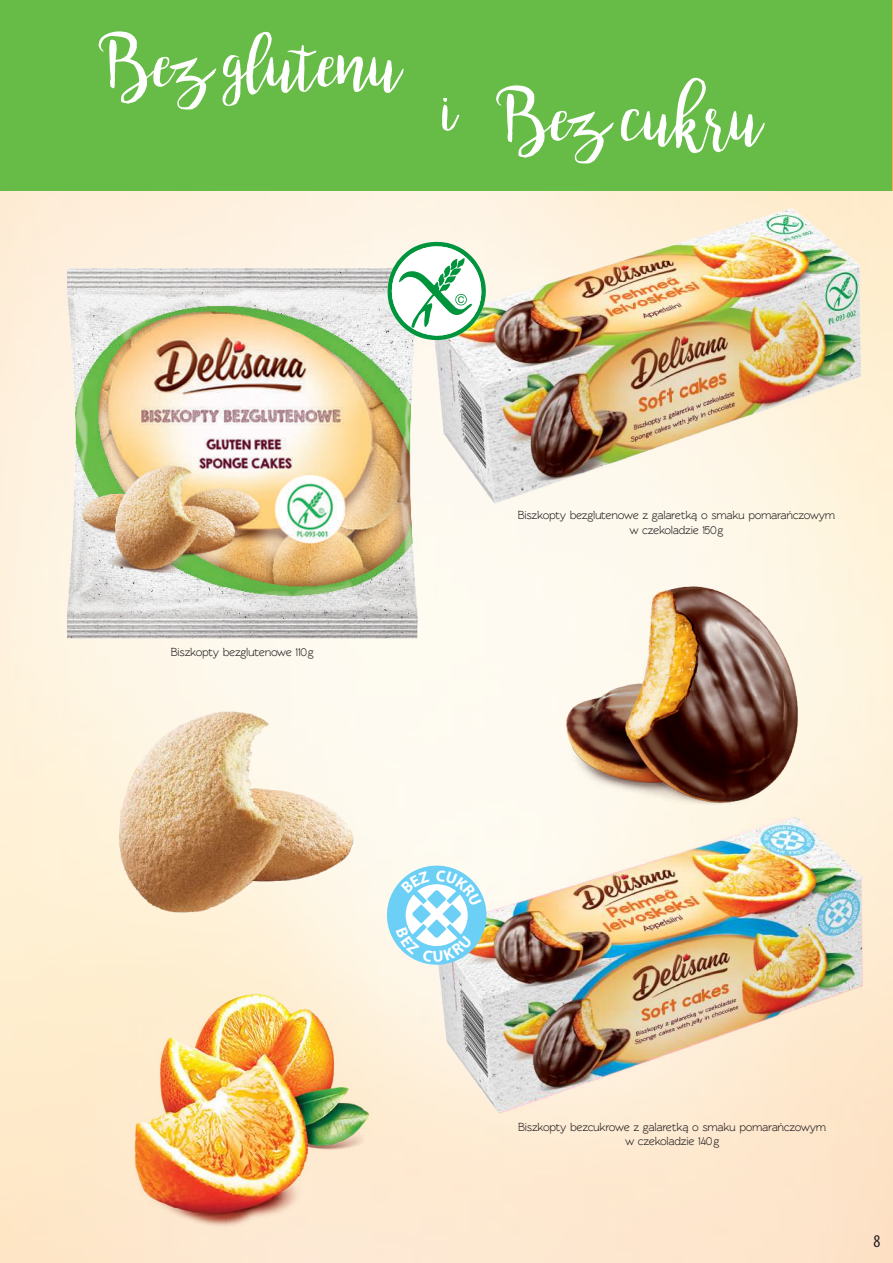
<style>
.page{position:relative;width:893px;height:1263px;background:#fff}
.page>*{position:absolute;margin:0;border:0;box-sizing:border-box;transform-origin:0 0}
.t1{font:67.5px "bromello";color:#fff}
.t2{font:condensed 18px "Myriad Pro";color:#231f20}
.t3{font:600 12px/14.4px "Rawengulk";letter-spacing:-.025em;color:#231f20;text-align:center}
</style>
<div class="page">
<img style="left:0;top:190px;width:893px;height:1073px">
<div style="left:0;top:0;width:893px;height:190px;background:#66bc47"></div>
<img style="left:62px;top:264px;width:363px;height:378px">
<img style="left:429px;top:208px;width:434px;height:302px">
<img style="left:431px;top:814px;width:431px;height:300px">
<img style="left:562px;top:577px;width:240px;height:227px">
<svg style="left:387px;top:240px;width:99px;height:100px"></svg>
<img style="left:111px;top:708px;width:245px;height:212px">
<img style="left:112px;top:990px;width:263px;height:243px">
<hr style="left:892px;top:0;width:1px;height:190px;background:#f9a75a">
<svg style="left:387px;top:865px;width:99px;height:100px"></svg>
<h1 class="t1" style="left:98px;top:24px;width:305px">Bez glutenu</h1>
<h1 class="t1" style="left:443px;top:78px;width:322px">i Bez cukru</h1>
<p class="t3" style="left:171px;top:645px;width:144px">Biszkopty bezglutenowe 110g</p>
<p class="t3" style="left:518px;top:508px;width:319px">Biszkopty bezglutenowe z galaretką o smaku pomarańczowym w czekoladzie 150g</p>
<p class="t3" style="left:518px;top:1119px;width:309px">Biszkopty bezcukrowe z galaretką o smaku pomarańczowym w czekoladzie 140g</p>
<h2 class="t2" style="left:873px;top:1231px;width:8px">8</h2>
</div>
